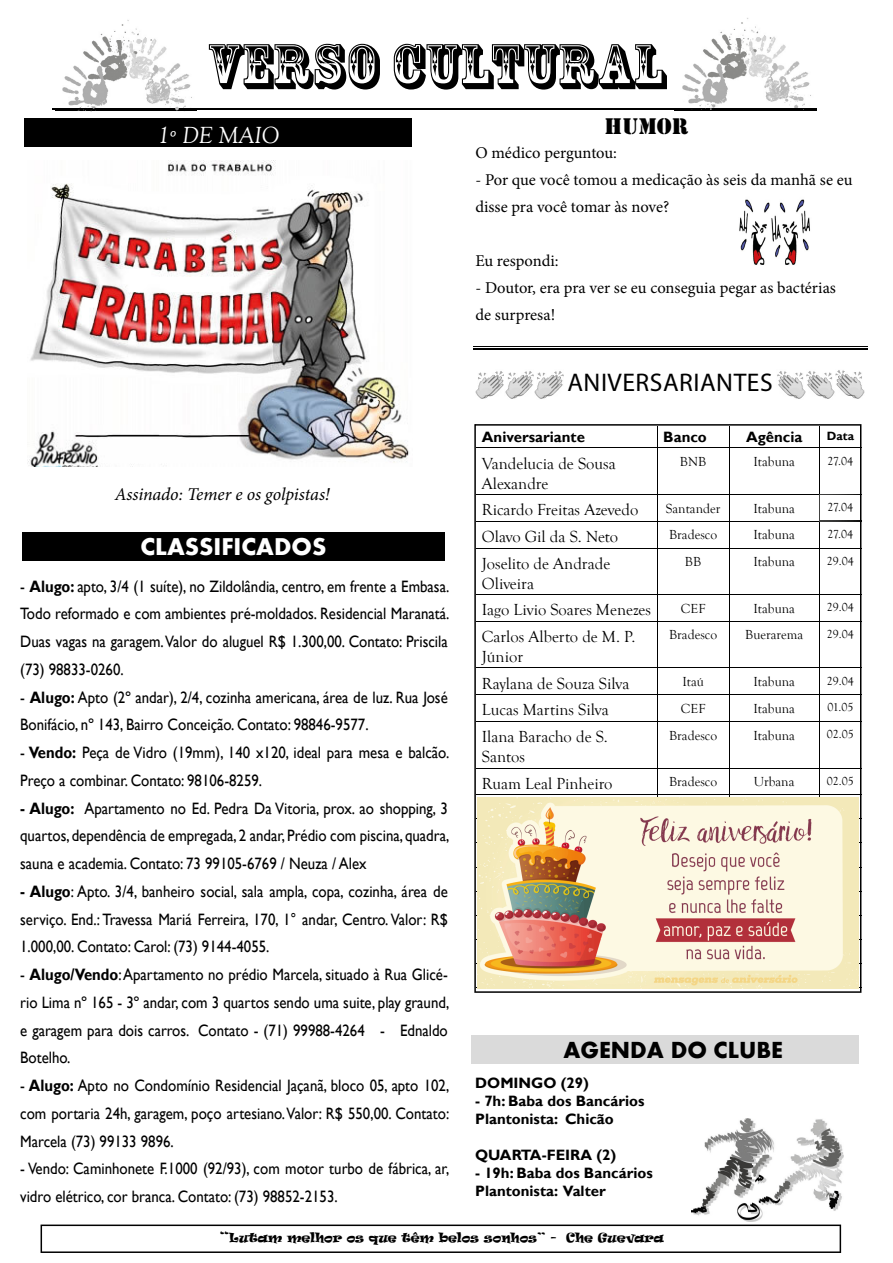
<style>
.page{position:relative;width:893px;height:1263px;background:#fff}
.page>*{position:absolute;margin:0;border:0;box-sizing:border-box;transform-origin:0 0}
.t1{font:60px "Rosewood Std";color:#000}
.t2{font:25.65px "Myriad Pro";letter-spacing:.02em;color:#000}
.t3{font:700 25.05px "Aharoni";color:#fff}
.t4{font:700 24px "Aharoni";color:#000}
.t5{font:italic 24px "Goudy Old Style T";color:#fff}
.t6{font:21px "Stencil Std";color:#000}
.t7{font:italic 18px "Minion Pro";letter-spacing:-.01em;color:#000}
.t8{font:16.5px/27.8px "Gill Sans";color:#000;text-align:justify;scale:.9 1}
.t9{font:16.5px/19.8px "Goudy Old Style T";color:#000}
.t10{font:16.5px/27px "Minion Pro";color:#000}
.t11{font:700 15px/18px "Gill Sans";color:#000}
.t12{font:13.5px "Goudy Old Style T";color:#000}
.t13{font:12px "Goudy Old Style T";color:#000}
.t14{font:12px "Ravie";color:#000}
.t15{font:700 12px "Gill Sans";color:#000}
.s1{font-weight:700}
.s2{font-size:13.5px}
</style>
<div class="page">
<hr style="left:52px;top:109px;width:764px;height:1px;background:#000">
<svg style="left:474px;top:424px;width:387px;height:569px"></svg>
<img style="left:777px;top:370px;width:87px;height:29px">
<img style="left:475px;top:371px;width:88px;height:28px">
<img style="left:674px;top:18px;width:142px;height:92px">
<svg style="left:41px;top:1225px;width:800px;height:28px"></svg>
<div style="left:22px;top:532px;width:422px;height:28px;background:#000"></div>
<div style="left:471px;top:1035px;width:387px;height:29px;background:#dadada"></div>
<img style="left:691px;top:1119px;width:152px;height:102px">
<hr style="left:473px;top:347px;width:394px;height:1px;background:#000">
<hr style="left:473px;top:348px;width:394px;height:1px;background:#000">
<hr style="left:473px;top:349px;width:394px;height:1px;background:#000">
<div style="left:25px;top:118px;width:387px;height:29px;background:#000"></div>
<img style="left:739px;top:199px;width:71px;height:66px">
<img style="left:55px;top:20px;width:142px;height:92px">
<img style="left:55px;top:109px;width:142px;height:1px">
<img style="left:477px;top:798px;width:381px;height:191px">
<img style="left:28px;top:161px;width:381px;height:306px">
<h1 class="t1" style="left:207px;top:41px;width:460px">VERSO CULTURAL</h1>
<h3 class="t5" style="left:158px;top:127px;width:123px">1º DE MAIO</h3>
<p class="t7" style="left:115px;top:487px;width:216px">Assinado: Temer e os golpistas!</p>
<h3 class="t3" style="left:140px;top:532px;width:187px">CLASSIFICADOS</h3>
<p class="t8" style="left:20px;top:573px;width:478px">- <span class="s1">Alugo:</span> apto, 3/4 (1 suíte), no Zildolândia, centro, em frente a Embasa.<br>Todo reformado e com ambientes pré-moldados. Residencial Maranatá.<br>Duas vagas na garagem. Valor do aluguel R$ 1.300,00. Contato: Priscila (73) 98833-0260.</p>
<p class="t8" style="left:20px;top:684px;width:476px">- <span class="s1">Alugo:</span> Apto (2º andar), 2/4, cozinha americana, área de luz. Rua José<br>Bonifácio, nº 143, Bairro Conceição. Contato: 98846-9577.</p>
<p class="t8" style="left:20px;top:740px;width:478px">- <span class="s1">Vendo:</span> Peça de Vidro (19mm), 140 x120, ideal para mesa e balcão.<br>Preço a combinar. Contato: 98106-8259.</p>
<p class="t8" style="left:20px;top:795px;width:478px"><span class="s1">- Alugo:</span> Apartamento no Ed. Pedra Da Vitoria, prox. ao shopping, 3 quartos, dependência de empregada, 2 andar, Prédio com piscina, quadra, sauna e academia. Contato: 73 99105-6769 / Neuza / Alex</p>
<p class="t8" style="left:20px;top:879px;width:476px"><span class="s1">- Alugo</span>: Apto. 3/4, banheiro social, sala ampla, copa, cozinha, área de serviço. End.: Travessa Mariá Ferreira, 170, 1° andar, Centro. Valor: R$ 1.000,00. Contato: Carol: (73) 9144-4055.</p>
<p class="t8" style="left:20px;top:962px;width:478px">- <span class="s1">Alugo/Vendo</span>: Apartamento no prédio Marcela, situado à Rua Glicé&shy;rio Lima nº 165 - 3º andar, com 3 quartos sendo uma suite, play graund, e garagem para dois carros. Contato - (71) 99988-4264 - Ednaldo Botelho.</p>
<p class="t8" style="left:20px;top:1073px;width:478px">- <span class="s1">Alugo:</span> Apto no Condomínio Residencial Jaçanã, bloco 05, apto 102, com portaria 24h, garagem, poço artesiano. Valor: R$ 550,00. Contato:<br>Marcela (73) 99133 9896.</p>
<p class="t8" style="left:20px;top:1156px;width:478px">- Vendo: Caminhonete F.1000 (92/93), com motor turbo de fábrica, ar, vidro elétrico, cor branca. Contato: (73) 98852-2153.</p>
<p class="t6" style="left:604px;top:114px;width:85px">HUMOR</p>
<p class="t10" style="left:475px;top:140px;width:143px">O médico perguntou:</p>
<p class="t10" style="left:475px;top:167px;width:378px">- Por que você tomou a medicação às seis da manhã se eu disse pra você tomar às nove?</p>
<p class="t10" style="left:475px;top:248px;width:85px">Eu respondi:</p>
<p class="t10" style="left:475px;top:275px;width:362px">- Doutor, era pra ver se eu conseguia pegar as bactérias de surpresa!</p>
<h2 class="t2" style="left:567px;top:368px;width:207px">ANIVERSARIANTES</h2>
<p class="t11" style="left:482px;top:429px;width:105px">Aniversariante</p>
<p class="t11" style="left:663px;top:429px;width:45px">Banco</p>
<p class="t11" style="left:746px;top:429px;width:58px">Agência</p>
<p class="t15" style="left:826px;top:431px;width:29px">Data</p>
<p class="t9" style="left:482px;top:455px;width:135px">Vandelucia de Sousa<br>Alexandre</p>
<p class="t12" style="left:680px;top:456px;width:28px">BNB</p>
<p class="t12" style="left:753px;top:456px;width:43px">Itabuna</p>
<p class="t13" style="left:827px;top:456px;width:27px">27.04</p>
<p class="t9" style="left:482px;top:501px;width:158px">Ricardo Freitas Azevedo</p>
<p class="t12" style="left:665px;top:503px;width:56px">Santander</p>
<p class="t12" style="left:753px;top:503px;width:43px">Itabuna</p>
<p class="t13" style="left:827px;top:502px;width:27px">27.04</p>
<p class="t9" style="left:482px;top:528px;width:138px">Olavo Gil da S. Neto</p>
<p class="t12" style="left:669px;top:529px;width:50px">Bradesco</p>
<p class="t12" style="left:753px;top:529px;width:43px">Itabuna</p>
<p class="t13" style="left:827px;top:529px;width:27px">27.04</p>
<p class="t9" style="left:482px;top:555px;width:130px">Joselito de Andrade<br>Oliveira</p>
<p class="t12" style="left:685px;top:556px;width:18px">BB</p>
<p class="t12" style="left:753px;top:556px;width:43px">Itabuna</p>
<p class="t13" style="left:826px;top:556px;width:28px">29.04</p>
<p class="t9" style="left:482px;top:601px;width:171px">Iago Livio Soares Menezes</p>
<p class="t12" style="left:681px;top:603px;width:26px">CEF</p>
<p class="t12" style="left:753px;top:603px;width:43px">Itabuna</p>
<p class="t13" style="left:826px;top:603px;width:28px">29.04</p>
<p class="t9" style="left:482px;top:628px;width:155px">Carlos Alberto de M. P.<br>Júnior</p>
<p class="t12" style="left:669px;top:629px;width:50px">Bradesco</p>
<p class="t12" style="left:745px;top:629px;width:59px">Buerarema</p>
<p class="t13" style="left:826px;top:629px;width:28px">29.04</p>
<p class="t9" style="left:482px;top:675px;width:149px">Raylana de Souza Silva</p>
<p class="t12" style="left:682px;top:676px;width:23px">Itaú</p>
<p class="t12" style="left:753px;top:676px;width:43px">Itabuna</p>
<p class="t13" style="left:826px;top:676px;width:28px">29.04</p>
<p class="t9" style="left:482px;top:701px;width:128px">Lucas Martins Silva</p>
<p class="t12" style="left:681px;top:703px;width:26px">CEF</p>
<p class="t12" style="left:753px;top:703px;width:43px">Itabuna</p>
<p class="t13" style="left:827px;top:703px;width:27px">01.05</p>
<p class="t9" style="left:482px;top:728px;width:128px">Ilana Baracho de S.<br>Santos</p>
<p class="t12" style="left:669px;top:730px;width:50px">Bradesco</p>
<p class="t12" style="left:753px;top:730px;width:43px">Itabuna</p>
<p class="t13" style="left:827px;top:729px;width:28px">02.05</p>
<p class="t9" style="left:482px;top:775px;width:132px">Ruam Leal Pinheiro</p>
<p class="t12" style="left:669px;top:776px;width:50px">Bradesco</p>
<p class="t12" style="left:754px;top:776px;width:42px">Urbana</p>
<p class="t13" style="left:827px;top:776px;width:28px">02.05</p>
<h3 class="t4" style="left:563px;top:1036px;width:221px">AGENDA DO CLUBE</h3>
<p class="t11" style="left:475px;top:1075px;width:115px">DOMINGO (29)</p>
<p class="t11" style="left:475px;top:1093px;width:171px">- 7h: Baba dos Bancários<br>Plantonista: Chicão</p>
<p class="t11" style="left:475px;top:1147px;width:142px">QUARTA-FEIRA (2)</p>
<p class="t11" style="left:475px;top:1165px;width:179px">- 19h: Baba dos Bancários<br>Plantonista: Valter</p>
<p class="t14" style="left:220px;top:1232px;width:445px"><span class="s2">“</span>Lutam melhor os que têm belos sonhos” - Che Guevara</p>
</div>
